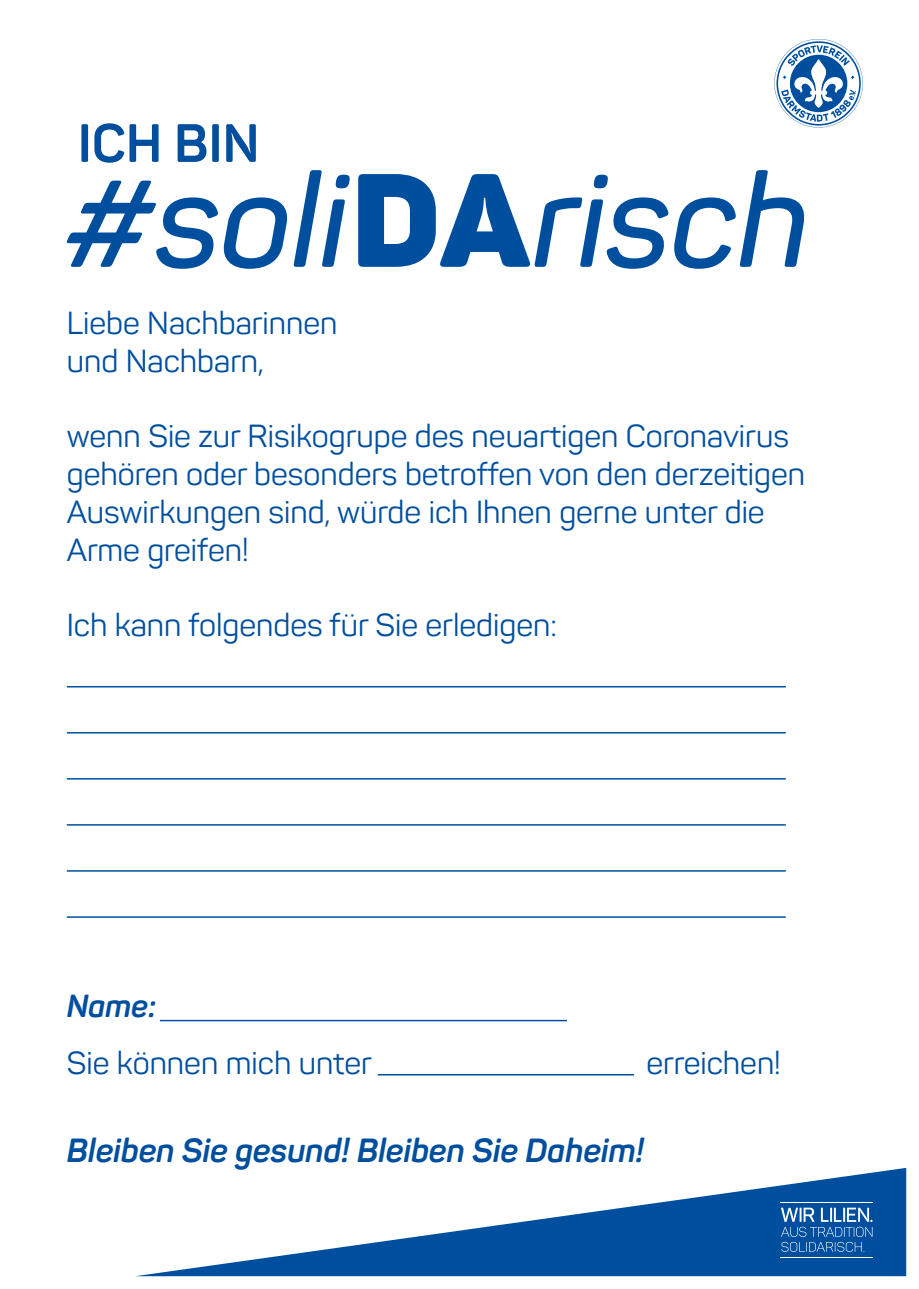
<style>
.page{position:relative;width:919px;height:1289px;background:#fff}
.page>*{position:absolute;margin:0;border:0;box-sizing:border-box;transform-origin:0 0}
.t1{font:italic 600 130.65px "Panton";color:#004f9f}
.t2{font:italic 600 116.4px "Panton";color:#004f9f}
.t3{font:700 53.1px "Panton";color:#004f9f}
.t4{font:italic 700 33px "Panton";color:#004f9f}
.t5{font:31.5px/37.8px "Panton";color:#004f9f}
.t6{font:italic 700 31.5px "Panton";color:#004f9f}
.s1{font-weight:900;font-style:normal}
</style>
<div class="page">
<svg style="left:137px;top:1168px;width:769px;height:108px"></svg>
<hr style="left:160px;top:1019px;width:407px;height:2px;background:#004f9f">
<hr style="left:378px;top:1073px;width:256px;height:2px;background:#004f9f">
<hr style="left:67px;top:686px;width:718px;height:1px;background:#004f9f">
<hr style="left:67px;top:732px;width:718px;height:1px;background:#004f9f">
<hr style="left:67px;top:778px;width:718px;height:1px;background:#004f9f">
<hr style="left:67px;top:824px;width:718px;height:1px;background:#004f9f">
<hr style="left:67px;top:870px;width:718px;height:1px;background:#004f9f">
<hr style="left:67px;top:916px;width:718px;height:1px;background:#004f9f">
<hr style="left:780px;top:1201px;width:92px;height:1px;background:#fff">
<hr style="left:780px;top:1256px;width:92px;height:1px;background:#fff">
<svg style="left:780px;top:1207px;width:92px;height:44px;background:#3070b1"></svg>
<svg style="left:774px;top:39px;width:88px;height:89px"></svg>
<h3 class="t3" style="left:78px;top:110px;width:183px">ICH BIN</h3>
<h1 class="t1" style="left:65px;top:140px;width:746px">#soli<span class="s1">DA</span>risch</h1>
<h2 class="t2" style="left:209px;top:106px;width:661px">#soli<span class="s1">DA</span>risch</h2>
<p class="t5" style="left:67px;top:304px;width:272px">Liebe Nachbarinnen und Nachbarn,</p>
<p class="t5" style="left:67px;top:417px;width:739px">wenn Sie zur Risikogrupe des neuartigen Coronavirus gehören oder besonders betroffen von den derzeitigen Auswirkungen sind, würde ich Ihnen gerne unter die Arme greifen!</p>
<p class="t5" style="left:67px;top:606px;width:491px">Ich kann folgendes für Sie erledigen:</p>
<p class="t6" style="left:67px;top:985px;width:91px">Name:</p>
<p class="t5" style="left:67px;top:1043px;width:307px">Sie können mich unter</p>
<p class="t5" style="left:646px;top:1043px;width:136px">erreichen!</p>
<p class="t4" style="left:67px;top:1130px;width:578px">Bleiben Sie gesund! Bleiben Sie Daheim!</p>
</div>
